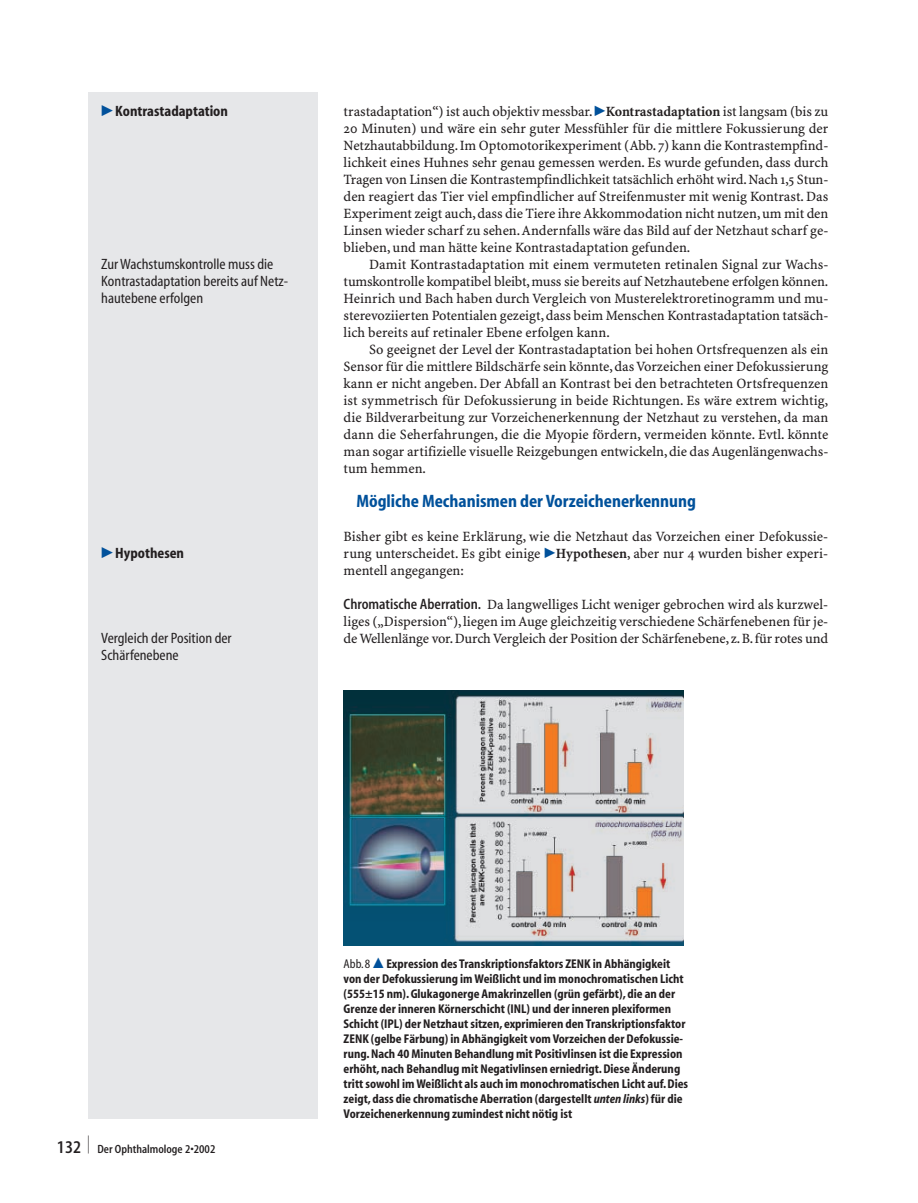
<style>
.page{position:relative;width:918px;height:1203px;background:#fff}
.page>*{position:absolute;margin:0;border:0;box-sizing:border-box;transform-origin:0 0}
.t1{font:700 condensed 18px "S Myriad";color:#01519b}
.t2{font:600 condensed 18px "S Myriad";color:#231f20;scale:.38 1}
.t3{font:condensed 15px/17px "S Myriad";color:#231f20}
.t4{font:700 condensed 15px "S Myriad";color:#231f20}
.t5{font:14.25px/17px "S Minion Plus";color:#231f20;text-align:justify}
.t6{font:700 condensed 12.75px/15px "S Myriad";color:#231f20}
.t7{font:condensed 12.75px "S Myriad";color:#231f20}
.t8{font:600 condensed 12px "S Myriad";color:#231f20}
.s1{font-family:"Mathematical Pi Six";font-weight:400;font-stretch:normal;color:#01519b}
.s2{font-family:"Mathematical Pi Six";color:#01519b}
.s3{font-weight:700}
.s4{font-family:"S Myriad";font-weight:600;font-stretch:condensed;font-size:15px}
.s5{font-size:18px}
.s6{font-style:italic}
</style>
<div class="page">
<div style="left:89px;top:92px;width:229px;height:1027px;background:#e6e7e9"></div>
<img style="left:344px;top:690px;width:340px;height:256px">
<p class="t4" style="left:101px;top:105px;width:128px"><span class="s1">-</span>Kontrastadaptation</p>
<p class="t3" style="left:101px;top:255px;width:188px">Zur Wachstumskontrolle muss die<br>Kontrastadaptation bereits auf Netz&shy;hautebene erfolgen</p>
<p class="t4" style="left:101px;top:547px;width:84px"><span class="s1">-</span>Hypothesen</p>
<p class="t3" style="left:101px;top:629px;width:132px">Vergleich der Position der<br>Schärfenebene</p>
<p class="t5" style="left:344px;top:104px;width:486px">trastadaptation“) ist auch objektiv messbar.<span class="s2">-</span><span class="s3">Kontrastadaptation</span> ist langsam (bis zu 20 Minuten) und wäre ein sehr guter Messfühler für die mittlere Fokussierung der Netzhautabbildung. Im Optomotorikexperiment (Abb. 7) kann die Kontrastempfind&shy;lichkeit eines Huhnes sehr genau gemessen werden. Es wurde gefunden, dass durch Tragen von Linsen die Kontrastempfindlichkeit tatsächlich erhöht wird.Nach 1,5 Stun&shy;den reagiert das Tier viel empfindlicher auf Streifenmuster mit wenig Kontrast. Das Experiment zeigt auch, dass die Tiere ihre Akkommodation nicht nutzen, um mit den Linsen wieder scharf zu sehen.Andernfalls wäre das Bild auf der Netzhaut scharf ge&shy;blieben, und man hätte keine Kontrastadaptation gefunden.</p>
<p class="t5" style="left:344px;top:257px;width:486px;text-indent:26px">Damit Kontrastadaptation mit einem vermuteten retinalen Signal zur Wachs&shy;tumskontrolle kompatibel bleibt,muss sie bereits auf Netzhautebene erfolgen können.<br>Heinrich und Bach haben durch Vergleich von Musterelektroretinogramm und mu&shy;sterevoziierten Potentialen gezeigt, dass beim Menschen Kontrastadaptation tatsäch&shy;lich bereits auf retinaler Ebene erfolgen kann.</p>
<p class="t5" style="left:344px;top:342px;width:486px;text-indent:26px">So geeignet der Level der Kontrastadaptation bei hohen Ortsfrequenzen als ein Sensor für die mittlere Bildschärfe sein könnte, das Vorzeichen einer Defokussierung kann er nicht angeben. Der Abfall an Kontrast bei den betrachteten Ortsfrequenzen ist symmetrisch für Defokussierung in beide Richtungen. Es wäre extrem wichtig, die Bildverarbeitung zur Vorzeichenerkennung der Netzhaut zu verstehen, da man dann die Seherfahrungen, die die Myopie fördern, vermeiden könnte. Evtl. könnte man sogar artifizielle visuelle Reizgebungen entwickeln, die das Augenlängenwachs&shy;tum hemmen.</p>
<p class="t1" style="left:356px;top:494px;width:341px">Mögliche Mechanismen der Vorzeichenerkennung</p>
<p class="t5" style="left:344px;top:529px;width:486px">Bisher gibt es keine Erklärung, wie die Netzhaut das Vorzeichen einer Defokussie&shy;rung unterscheidet. Es gibt einige <span class="s2">-</span><span class="s3">Hypothesen</span>, aber nur 4 wurden bisher experi&shy;mentell angegangen:</p>
<p class="t5" style="left:344px;top:597px;width:486px"><span class="s4">Chromatische Aberration.</span> Da langwelliges Licht weniger gebrochen wird als kurzwel&shy;liges („Dispersion“), liegen im Auge gleichzeitig verschiedene Schärfenebenen für je&shy;de Wellenlänge vor.Durch Vergleich der Position der Schärfenebene,z.B.für rotes und</p>
<p class="t2" style="left:88px;top:1136px;width:5px">|</p>
<p class="t8" style="left:57px;top:1144px;width:160px"><span class="s5">132</span> Der Ophthalmologe 2•2002</p>
<p class="t6" style="left:344px;top:957px;width:346px;text-indent:43px">Expression des Transkriptionsfaktors ZENK in Abhängigkeit von der Defokussierung im Weißlicht und im monochromatischen Licht (555±15 nm). Glukagonerge Amakrinzellen (grün gefärbt), die an der Grenze der inneren Körnerschicht (INL) und der inneren plexiformen Schicht (IPL) der Netzhaut sitzen, exprimieren den Transkriptionsfaktor ZENK (gelbe Färbung) in Abhängigkeit vom Vorzeichen der Defokussie&shy;rung. Nach 40 Minuten Behandlung mit Positivlinsen ist die Expression erhöht, nach Behandlug mit Negativlinsen erniedrigt. Diese Änderung tritt sowohl im Weißlicht als auch im monochromatischen Licht auf. Dies zeigt, dass die chromatische Aberration (dargestellt <span class="s6">unten links</span>) für die Vorzeichenerkennung zumindest nicht nötig ist</p>
<p class="t7" style="left:344px;top:956px;width:28px">Abb.8</p>
</div>
